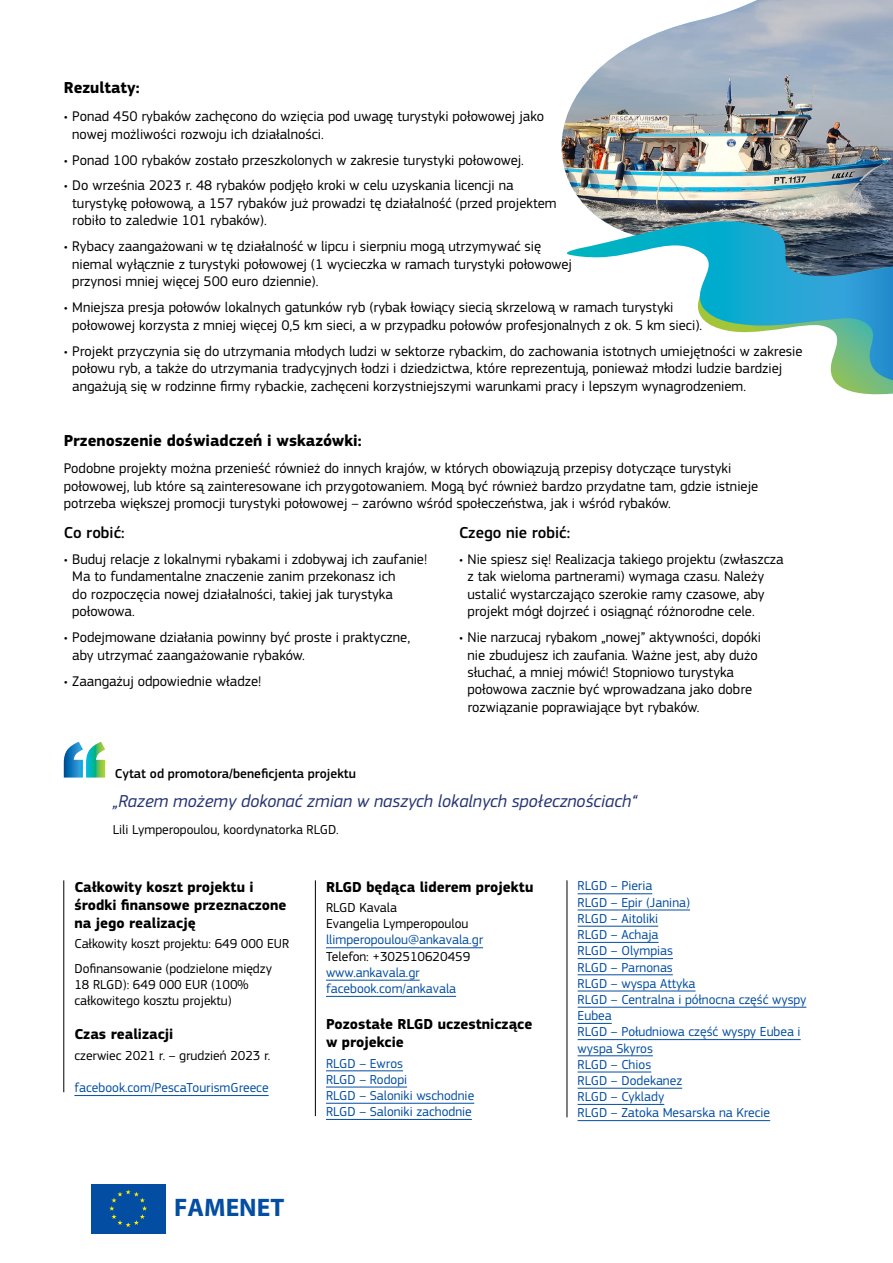
<style>
.page{position:relative;width:893px;height:1263px;background:#fff}
.page>*{position:absolute;margin:0;border:0;box-sizing:border-box;transform-origin:0 0}
.t1{font:700 25.35px "Myriad Pro";color:#034ea2}
.t2{font:italic 18px "EC Square Sans Pro";color:#263472}
.t3{font:700 16.5px "EC Square Sans Pro";color:#000}
.t4{font:500 16.5px "EC Square Sans Pro";color:#000}
.t5{font:700 15px/18px "EC Square Sans Pro";color:#000}
.t6{font:14.55px/17.4px "EC Square Sans Pro";color:#000}
.t7{font:13.5px/16.2px "EC Square Sans Pro";color:#034ea2}
.t8{font:13.5px/16.2px "EC Square Sans Pro";color:#000}
.t9{font:500 13.5px "EC Square Sans Pro";color:#000}
</style>
<div class="page">
<img style="left:561px;top:0;width:332px;height:221px">
<svg style="left:834px;top:380px;width:59px;height:15px"></svg>
<svg style="left:567px;top:221px;width:326px;height:159px"></svg>
<svg style="left:64px;top:742px;width:41px;height:35px"></svg>
<hr style="left:63px;top:880px;width:1px;height:212px;background:#000">
<hr style="left:74px;top:1095px;width:195px;height:1px;background:#034ea2">
<hr style="left:315px;top:880px;width:1px;height:236px;background:#000">
<hr style="left:326px;top:947px;width:157px;height:1px;background:#034ea2">
<hr style="left:326px;top:980px;width:94px;height:1px;background:#034ea2">
<hr style="left:326px;top:996px;width:130px;height:1px;background:#034ea2">
<hr style="left:326px;top:1070px;width:77px;height:1px;background:#034ea2">
<hr style="left:326px;top:1087px;width:81px;height:1px;background:#034ea2">
<hr style="left:326px;top:1103px;width:148px;height:1px;background:#034ea2">
<hr style="left:326px;top:1119px;width:146px;height:1px;background:#034ea2">
<hr style="left:567px;top:880px;width:1px;height:237px;background:#000">
<hr style="left:578px;top:893px;width:74px;height:1px;background:#034ea2">
<hr style="left:578px;top:910px;width:112px;height:1px;background:#034ea2">
<hr style="left:578px;top:926px;width:80px;height:1px;background:#034ea2">
<hr style="left:578px;top:942px;width:81px;height:1px;background:#034ea2">
<hr style="left:578px;top:958px;width:95px;height:1px;background:#034ea2">
<hr style="left:578px;top:974px;width:95px;height:1px;background:#034ea2">
<hr style="left:578px;top:991px;width:117px;height:1px;background:#034ea2">
<hr style="left:578px;top:1007px;width:228px;height:1px;background:#034ea2">
<hr style="left:578px;top:1023px;width:34px;height:1px;background:#034ea2">
<hr style="left:578px;top:1039px;width:223px;height:1px;background:#034ea2">
<hr style="left:578px;top:1055px;width:75px;height:1px;background:#034ea2">
<hr style="left:578px;top:1072px;width:73px;height:1px;background:#034ea2">
<hr style="left:578px;top:1088px;width:104px;height:1px;background:#034ea2">
<hr style="left:578px;top:1104px;width:86px;height:1px;background:#034ea2">
<hr style="left:578px;top:1120px;width:192px;height:1px;background:#034ea2">
<svg style="left:91px;top:1233px;width:75px;height:1px"></svg>
<div style="left:91px;top:1183px;width:75px;height:50px;background:#034ea2"></div>
<svg style="left:109px;top:1189px;width:38px;height:38px"></svg>
<p class="t3" style="left:64px;top:78px;width:77px">Rezultaty:</p>
<p class="t6" style="left:72px;top:108px;width:473px;text-indent:-9px">• Ponad 450 rybaków zachęcono do wzięcia pod uwagę turystyki połowowej jako nowej możliwości rozwoju ich działalności.</p>
<p class="t6" style="left:64px;top:151px;width:462px">• Ponad 100 rybaków zostało przeszkolonych w zakresie turystyki połowowej.</p>
<p class="t6" style="left:72px;top:177px;width:486px;text-indent:-8px">• Do września 2023 r. 48 rybaków podjęło kroki w celu uzyskania licencji na turystykę połowową, a 157 rybaków już prowadzi tę działalność (przed projektem robiło to zaledwie 101 rybaków).</p>
<p class="t6" style="left:72px;top:238px;width:501px;text-indent:-8px">• Rybacy zaangażowani w tę działalność w lipcu i sierpniu mogą utrzymywać się niemal wyłącznie z turystyki połowowej (1 wycieczka w ramach turystyki połowowej przynosi mniej więcej 500 euro dziennie).</p>
<p class="t6" style="left:72px;top:299px;width:631px;text-indent:-8px">• Mniejsza presja połowów lokalnych gatunków ryb (rybak łowiący siecią skrzelową w ramach turystyki połowowej korzysta z mniej więcej 0,5 km sieci, a w przypadku połowów profesjonalnych z ok. 5 km sieci).</p>
<p class="t6" style="left:72px;top:342px;width:732px;text-indent:-8px">• Projekt przyczynia się do utrzymania młodych ludzi w sektorze rybackim, do zachowania istotnych umiejętności w zakresie połowu ryb, a także do utrzymania tradycyjnych łodzi i dziedzictwa, które reprezentują, ponieważ młodzi ludzie bardziej angażują się w rodzinne firmy rybackie, zachęceni korzystniejszymi warunkami pracy i lepszym wynagrodzeniem.</p>
<p class="t3" style="left:64px;top:430px;width:299px">Przenoszenie doświadczeń i wskazówki:</p>
<p class="t6" style="left:64px;top:460px;width:696px">Podobne projekty można przenieść również do innych krajów, w których obowiązują przepisy dotyczące turystyki połowowej, lub które są zainteresowane ich przygotowaniem. Mogą być również bardzo przydatne tam, gdzie istnieje potrzeba większej promocji turystyki połowowej – zarówno wśród społeczeństwa, jak i wśród rybaków.</p>
<p class="t4" style="left:64px;top:523px;width:62px">Co robić:</p>
<p class="t6" style="left:72px;top:550px;width:357px;text-indent:-8px">• Buduj relacje z lokalnymi rybakami i zdobywaj ich zaufanie!<br>Ma to fundamentalne znaczenie zanim przekonasz ich<br>do rozpoczęcia nowej działalności, takiej jak turystyka połowowa.</p>
<p class="t6" style="left:72px;top:629px;width:339px;text-indent:-8px">• Podejmowane działania powinny być proste i praktyczne, aby utrzymać zaangażowanie rybaków.</p>
<p class="t6" style="left:64px;top:672px;width:199px">• Zaangażuj odpowiednie władze!</p>
<p class="t4" style="left:459px;top:523px;width:113px">Czego nie robić:</p>
<p class="t6" style="left:467px;top:550px;width:318px;text-indent:-8px">• Nie spiesz się! Realizacja takiego projektu (zwłaszcza z tak wieloma partnerami) wymaga czasu. Należy ustalić wystarczająco szerokie ramy czasowe, aby projekt mógł dojrzeć i osiągnąć różnorodne cele.</p>
<p class="t6" style="left:467px;top:629px;width:295px;text-indent:-8px">• Nie narzucaj rybakom „nowej” aktywności, dopóki nie zbudujesz ich zaufania. Ważne jest, aby dużo słuchać, a mniej mówić! Stopniowo turystyka połowowa zacznie być wprowadzana jako dobre rozwiązanie poprawiające byt rybaków.</p>
<p class="t9" style="left:115px;top:765px;width:243px">Cytat od promotora/beneficjenta projektu</p>
<p class="t2" style="left:113px;top:791px;width:526px">„Razem możemy dokonać zmian w naszych lokalnych społecznościach“</p>
<p class="t8" style="left:113px;top:821px;width:228px">Lili Lymperopoulou, koordynatorka RLGD.</p>
<p class="t5" style="left:74px;top:878px;width:214px">Całkowity koszt projektu i środki finansowe przeznaczone na jego realizację</p>
<p class="t8" style="left:74px;top:931px;width:216px;line-height:24.8px">Całkowity koszt projektu: 649 000 EUR<br>Dofinansowanie (podzielone między</p>
<p class="t8" style="left:74px;top:976px;width:176px">18 RLGD): 649 000 EUR (100% całkowitego kosztu projektu)</p>
<p class="t5" style="left:74px;top:1026px;width:101px">Czas realizacji</p>
<p class="t8" style="left:74px;top:1047px;width:197px">czerwiec 2021 r. – grudzień 2023 r.</p>
<p class="t7" style="left:74px;top:1080px;width:196px">facebook.com/PescaTourismGreece</p>
<h1 class="t1" style="left:174px;top:1191px;width:112px">FAMENET</h1>
<p class="t5" style="left:326px;top:878px;width:209px">RLGD będąca liderem projektu</p>
<p class="t8" style="left:326px;top:899px;width:144px">RLGD Kavala<br>Evangelia Lymperopoulou</p>
<p class="t7" style="left:326px;top:932px;width:159px">llimperopoulou@ankavala.gr</p>
<p class="t8" style="left:326px;top:948px;width:146px">Telefon: +302510620459</p>
<p class="t7" style="left:326px;top:964px;width:132px">www.ankavala.gr facebook.com/ankavala</p>
<p class="t5" style="left:326px;top:1015px;width:208px">Pozostałe RLGD uczestniczące w projekcie</p>
<p class="t7" style="left:326px;top:1055px;width:150px">RLGD – Ewros<br>RLGD – Rodopi<br>RLGD – Saloniki wschodnie<br>RLGD – Saloniki zachodnie</p>
<p class="t7" style="left:578px;top:878px;width:230px">RLGD – Pieria<br>RLGD – Epir (Janina)<br>RLGD – Aitoliki<br>RLGD – Achaja<br>RLGD – Olympias<br>RLGD – Parnonas<br>RLGD – wyspa Attyka<br>RLGD – Centralna i północna część wyspy<br>Eubea<br>RLGD – Południowa część wyspy Eubea i wyspa Skyros<br>RLGD – Chios<br>RLGD – Dodekanez<br>RLGD – Cyklady<br>RLGD – Zatoka Mesarska na Krecie</p>
</div>
